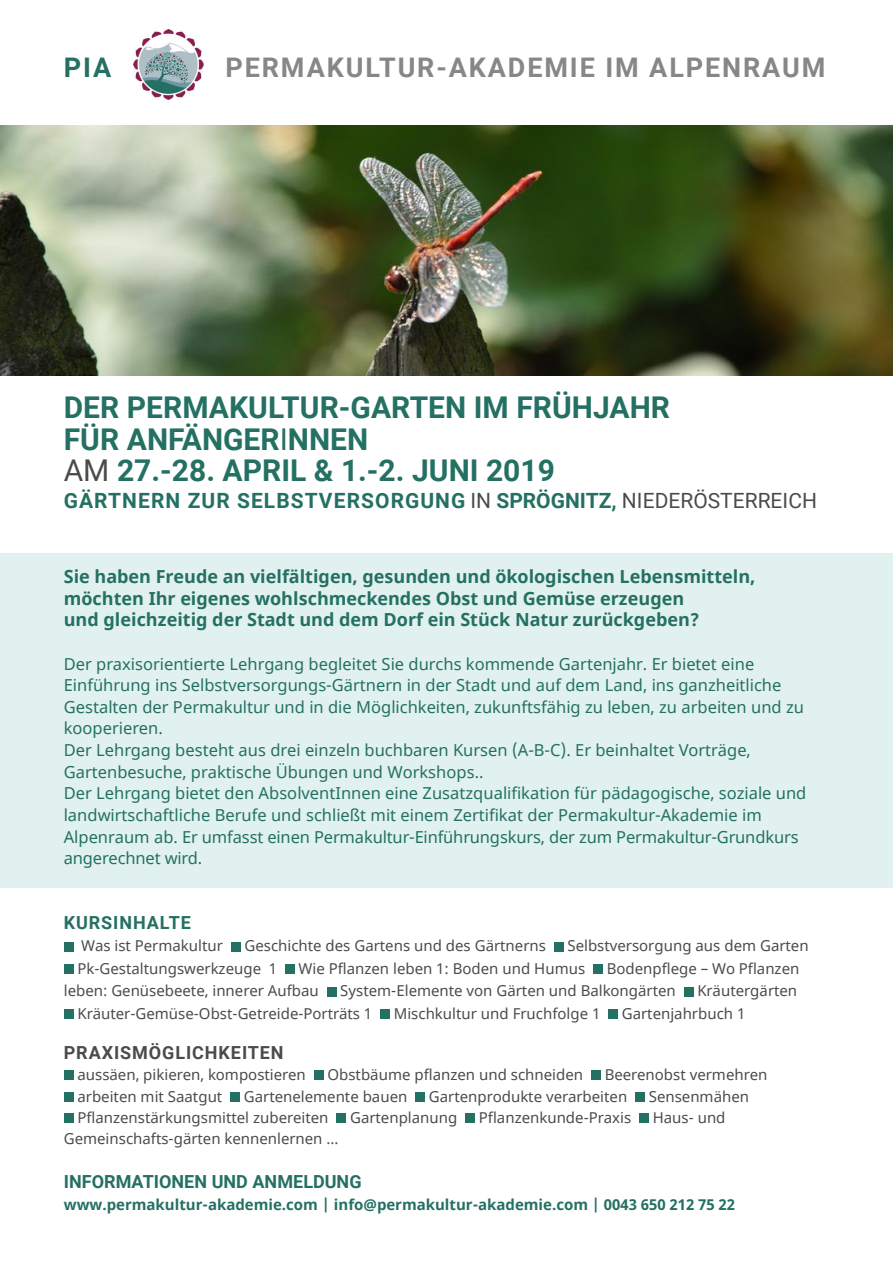
<style>
.page{position:relative;width:893px;height:1263px;background:#fff}
.page>*{position:absolute;margin:0;border:0;box-sizing:border-box;transform-origin:0 0}
.t1{font:700 30px/31.5px "Roboto";color:#247063}
.t2{font:700 27px "Roboto";letter-spacing:.07em;color:#858789}
.t3{font:700 27px "Roboto";color:#247063}
.t4{font:700 21px "Roboto";letter-spacing:.05em;color:#247063}
.t5{font:700 18px/21.6px "Noto Sans";color:#247063}
.t6{font:700 18px "Roboto";color:#247063}
.t7{font:700 18px "Roboto";letter-spacing:.05em;color:#4a4b4b}
.t8{font:700 18px "Roboto";letter-spacing:.05em;color:#247063}
.t9{font:16.5px/21.6px "Noto Sans";color:#247063}
.t10{font:15px "Noto Sans";color:#4a4b4b}
.t11{font:700 15px "Noto Sans";color:#247063}
.s1{font-weight:400}
.s2{font-weight:400;color:#4a4b4b}
</style>
<div class="page">
<div style="left:0;top:553px;width:893px;height:335px;background:#e1f1ef"></div>
<div style="left:64px;top:942px;width:10px;height:9px;background:#247063"></div>
<div style="left:231px;top:942px;width:10px;height:9px;background:#247063"></div>
<div style="left:554px;top:942px;width:10px;height:9px;background:#247063"></div>
<div style="left:64px;top:964px;width:10px;height:10px;background:#247063"></div>
<div style="left:285px;top:964px;width:10px;height:10px;background:#247063"></div>
<div style="left:593px;top:964px;width:10px;height:10px;background:#247063"></div>
<div style="left:327px;top:987px;width:9px;height:9px;background:#247063"></div>
<div style="left:684px;top:987px;width:9px;height:9px;background:#247063"></div>
<div style="left:64px;top:1009px;width:10px;height:10px;background:#247063"></div>
<div style="left:380px;top:1009px;width:10px;height:10px;background:#247063"></div>
<div style="left:608px;top:1009px;width:10px;height:10px;background:#247063"></div>
<div style="left:64px;top:1070px;width:10px;height:10px;background:#247063"></div>
<div style="left:314px;top:1070px;width:9px;height:10px;background:#247063"></div>
<div style="left:591px;top:1070px;width:10px;height:10px;background:#247063"></div>
<div style="left:64px;top:1092px;width:10px;height:10px;background:#247063"></div>
<div style="left:230px;top:1092px;width:10px;height:10px;background:#247063"></div>
<div style="left:415px;top:1092px;width:10px;height:10px;background:#247063"></div>
<div style="left:635px;top:1092px;width:10px;height:10px;background:#247063"></div>
<div style="left:64px;top:1113px;width:10px;height:10px;background:#247063"></div>
<div style="left:336px;top:1113px;width:10px;height:10px;background:#247063"></div>
<div style="left:465px;top:1113px;width:10px;height:10px;background:#247063"></div>
<div style="left:639px;top:1113px;width:10px;height:10px;background:#247063"></div>
<img style="left:133px;top:29px;width:71px;height:71px">
<img style="left:0;top:126px;width:893px;height:249px">
<h2 class="t3" style="left:64px;top:52px;width:49px">PIA</h2>
<h2 class="t2" style="left:225px;top:52px;width:601px">PERMAKULTUR-AKADEMIE IM ALPENRAUM</h2>
<h1 class="t1" style="left:64px;top:392px;width:608px">DER PERMAKULTUR-GARTEN IM FRÜHJAHR<br>FÜR ANFÄNGER<span class="s1">I</span>NNEN<br><span class="s2">AM</span> 27.-28. APRIL &amp; 1.-2. JUNI 2019</h1>
<p class="t4" style="left:64px;top:488px;width:755px">GÄRTNERN ZUR SELBSTVERSORGUNG <span class="s2">IN</span> SPRÖGNITZ, <span class="s2">NIEDERÖSTERREICH</span></p>
<p class="t5" style="left:64px;top:565px;width:693px">Sie haben Freude an vielfältigen, gesunden und ökologischen Lebensmitteln, möchten Ihr eigenes wohlschmeckendes Obst und Gemüse erzeugen<br>und gleichzeitig der Stadt und dem Dorf ein Stück Natur zurückgeben?</p>
<p class="t9" style="left:64px;top:652px;width:744px">Der praxisorientierte Lehrgang begleitet Sie durchs kommende Gartenjahr. Er bietet eine Einführung ins Selbstversorgungs-Gärtnern in der Stadt und auf dem Land, ins ganzheitliche Gestalten der Permakultur und in die Möglichkeiten, zukunftsfähig zu leben, zu arbeiten und zu kooperieren.<br>Der Lehrgang besteht aus drei einzeln buchbaren Kursen (A-B-C). Er beinhaltet Vorträge, Gartenbesuche, praktische Übungen und Workshops..<br>Der Lehrgang bietet den AbsolventInnen eine Zusatzqualifikation für pädagogische, soziale und landwirtschaftliche Berufe und schließt mit einem Zertifikat der Permakultur-Akademie im Alpenraum ab. Er umfasst einen Permakultur-Einführungskurs, der zum Permakultur-Grundkurs angerechnet wird.</p>
<p class="t8" style="left:64px;top:912px;width:129px">KURSINHALTE</p>
<p class="t10" style="left:81px;top:935px;width:143px">Was ist Permakultur</p>
<p class="t10" style="left:244px;top:935px;width:303px">Geschichte des Gartens und des Gärtnerns</p>
<p class="t10" style="left:567px;top:935px;width:243px">Selbstversorgung aus dem Garten</p>
<p class="t10" style="left:77px;top:958px;width:201px">Pk-Gestaltungswerkzeuge 1</p>
<p class="t10" style="left:299px;top:958px;width:288px">Wie Pflanzen leben 1: Boden und Humus</p>
<p class="t10" style="left:607px;top:958px;width:194px">Bodenpflege – Wo Pflanzen</p>
<p class="t10" style="left:64px;top:980px;width:256px">leben: Genüsebeete, innerer Aufbau</p>
<p class="t10" style="left:340px;top:980px;width:337px">System-Elemente von Gärten und Balkongärten</p>
<p class="t10" style="left:697px;top:980px;width:101px">Kräutergärten</p>
<p class="t10" style="left:77px;top:1003px;width:296px">Kräuter-Gemüse-Obst-Getreide-Porträts 1</p>
<p class="t10" style="left:394px;top:1003px;width:208px">Mischkultur und Fruchfolge 1</p>
<p class="t10" style="left:622px;top:1003px;width:125px">Gartenjahrbuch 1</p>
<p class="t7" style="left:64px;top:1042px;width:221px">PRAXISMÖGLICHKEITEN</p>
<p class="t10" style="left:77px;top:1064px;width:230px">aussäen, pikieren, kompostieren</p>
<p class="t10" style="left:327px;top:1064px;width:257px">Obstbäume pflanzen und schneiden</p>
<p class="t10" style="left:605px;top:1064px;width:164px">Beerenobst vermehren</p>
<p class="t10" style="left:77px;top:1086px;width:146px">arbeiten mit Saatgut</p>
<p class="t10" style="left:244px;top:1086px;width:165px">Gartenelemente bauen</p>
<p class="t10" style="left:429px;top:1086px;width:200px">Gartenprodukte verarbeiten</p>
<p class="t10" style="left:649px;top:1086px;width:102px">Sensenmähen</p>
<p class="t10" style="left:77px;top:1107px;width:253px">Pflanzenstärkungsmittel zubereiten</p>
<p class="t10" style="left:350px;top:1107px;width:109px">Gartenplanung</p>
<p class="t10" style="left:479px;top:1107px;width:154px">Pflanzenkunde-Praxis</p>
<p class="t10" style="left:653px;top:1107px;width:74px">Haus- und</p>
<p class="t10" style="left:64px;top:1128px;width:276px">Gemeinschafts-gärten kennenlernen ...</p>
<p class="t6" style="left:64px;top:1171px;width:299px">INFORMATIONEN UND ANMELDUNG</p>
<p class="t11" style="left:64px;top:1194px;width:673px">www.permakultur-akademie.com | info@permakultur-akademie.com | 0043 650 212 75 22</p>
</div>
